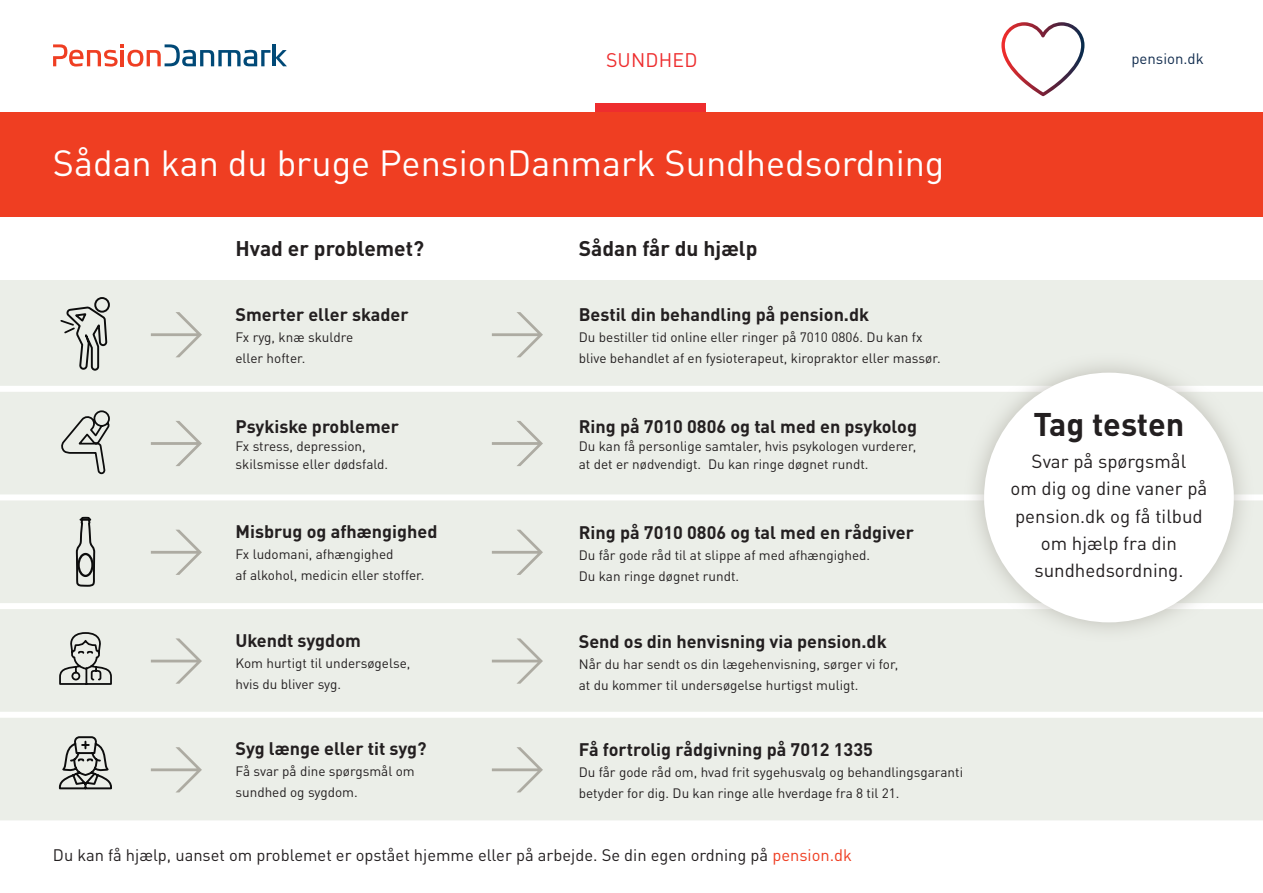
<style>
.page{position:relative;width:1263px;height:893px;background:#fff}
.page>*{position:absolute;margin:0;border:0;box-sizing:border-box;transform-origin:0 0}
.t1{font:36px "DINOT";color:#fff}
.t2{font:700 32.4px "DINOT";letter-spacing:-.005em;color:#231f20}
.t3{font:700 21px "DINOT";color:#231f20}
.t4{font:19.5px "DINOT";letter-spacing:.01em;color:#ee2d2e}
.t5{font:18.75px/27.3px "DINOT";color:#231f20;text-align:center}
.t6{font:700 18px "DINOT";color:#231f20}
.t7{font:16.5px "DINOT";color:#231f20}
.t8{font:15px "DINOT";color:#122d4f}
.t9{font:13.5px/21px "DINOT";color:#231f20}
.s1{color:#ef3e22}
</style>
<div class="page">
<div style="left:0;top:280px;width:1263px;height:543px;background:#ebeee8"></div>
<div style="left:0;top:112px;width:1263px;height:105px;background:#ef3e22"></div>
<svg style="left:1001px;top:22px;width:83px;height:74px"></svg>
<hr style="left:273px;top:44px;width:3px;height:22px;background:#004977">
<svg style="left:276px;top:50px;width:11px;height:16px"></svg>
<svg style="left:53px;top:44px;width:217px;height:23px"></svg>
<div style="left:595px;top:104px;width:111px;height:8px;background:#ee2d2e"></div>
<div style="left:0;top:386px;width:1263px;height:6px;background:#fff"></div>
<div style="left:0;top:494px;width:1263px;height:6px;background:#fff"></div>
<div style="left:0;top:603px;width:1263px;height:6px;background:#fff"></div>
<div style="left:0;top:712px;width:1263px;height:6px;background:#fff"></div>
<div style="left:0;top:820px;width:1263px;height:6px;background:#fff"></div>
<svg style="left:60px;top:297px;width:50px;height:74px"></svg>
<svg style="left:59px;top:632px;width:53px;height:53px"></svg>
<svg style="left:61px;top:410px;width:49px;height:65px"></svg>
<svg style="left:75px;top:516px;width:21px;height:71px"></svg>
<svg style="left:58px;top:736px;width:54px;height:54px"></svg>
<svg style="left:151px;top:312px;width:51px;height:45px"></svg>
<svg style="left:151px;top:421px;width:51px;height:45px"></svg>
<svg style="left:151px;top:530px;width:51px;height:45px"></svg>
<svg style="left:151px;top:638px;width:51px;height:46px"></svg>
<svg style="left:151px;top:747px;width:51px;height:45px"></svg>
<svg style="left:492px;top:312px;width:51px;height:45px"></svg>
<svg style="left:492px;top:421px;width:51px;height:45px"></svg>
<svg style="left:492px;top:530px;width:51px;height:45px"></svg>
<svg style="left:492px;top:638px;width:51px;height:46px"></svg>
<svg style="left:492px;top:747px;width:51px;height:45px"></svg>
<div style="left:963px;top:351px;width:292px;height:293px;background:#adaba2;opacity:.75"></div>
<div style="left:984px;top:373px;width:250px;height:249px;background:#fff;border-radius:50%"></div>
<p class="t4" style="left:606px;top:47px;width:93px">SUNDHED</p>
<p class="t8" style="left:1131px;top:50px;width:74px">pension.dk</p>
<p class="t1" style="left:53px;top:140px;width:893px">Sådan kan du bruge PensionDanmark Sundhedsordning</p>
<p class="t3" style="left:235px;top:234px;width:190px">Hvad er problemet?</p>
<p class="t6" style="left:235px;top:303px;width:175px">Smerter eller skader</p>
<p class="t9" style="left:235px;top:326px;width:119px">Fx ryg, knæ skuldre</p>
<p class="t9" style="left:235px;top:347px;width:71px">eller hofter.</p>
<p class="t6" style="left:235px;top:414px;width:165px">Psykiske problemer</p>
<p class="t9" style="left:235px;top:436px;width:154px;line-height:18px">Fx stress, depression, skilsmisse eller dødsfald.</p>
<p class="t6" style="left:235px;top:520px;width:203px">Misbrug og afhængighed</p>
<p class="t9" style="left:235px;top:543px;width:160px">Fx ludomani, afhængighed</p>
<p class="t9" style="left:235px;top:564px;width:190px">af alkohol, medicin eller stoffer.</p>
<p class="t6" style="left:235px;top:628px;width:127px">Ukendt sygdom</p>
<p class="t9" style="left:235px;top:652px;width:177px">Kom hurtigt til undersøgelse, hvis du bliver syg.</p>
<p class="t6" style="left:235px;top:737px;width:193px">Syg længe eller tit syg?</p>
<p class="t9" style="left:235px;top:761px;width:181px">Få svar på dine spørgsmål om sundhed og sygdom.</p>
<p class="t3" style="left:579px;top:234px;width:180px">Sådan får du hjælp</p>
<p class="t6" style="left:579px;top:303px;width:292px">Bestil din behandling på pension.dk</p>
<p class="t9" style="left:579px;top:326px;width:363px">Du bestiller tid online eller ringer på 7010 0806. Du kan fx blive behandlet af en fysioterapeut, kiropraktor eller massør.</p>
<p class="t6" style="left:579px;top:414px;width:340px">Ring på 7010 0806 og tal med en psykolog</p>
<p class="t9" style="left:579px;top:436px;width:339px;line-height:18px">Du kan få personlige samtaler, hvis psykologen vurderer, at det er nødvendigt. Du kan ringe døgnet rundt.</p>
<p class="t6" style="left:579px;top:521px;width:337px">Ring på 7010 0806 og tal med en rådgiver</p>
<p class="t9" style="left:579px;top:544px;width:293px">Du får gode råd til at slippe af med afhængighed.<br>Du kan ringe døgnet rundt.</p>
<p class="t6" style="left:579px;top:629px;width:309px">Send os din henvisning via pension.dk</p>
<p class="t9" style="left:579px;top:653px;width:321px">Når du har sendt os din lægehenvisning, sørger vi for, at du kommer til undersøgelse hurtigst muligt.</p>
<p class="t6" style="left:579px;top:738px;width:296px">Få fortrolig rådgivning på 7012 1335</p>
<p class="t9" style="left:579px;top:762px;width:386px">Du får gode råd om, hvad frit sygehusvalg og behandlingsgaranti betyder for dig. Du kan ringe alle hverdage fra 8 til 21.</p>
<p class="t7" style="left:53px;top:845px;width:801px">Du kan få hjælp, uanset om problemet er opstået hjemme eller på arbejde. Se din egen ordning på <span class="s1">pension.dk</span></p>
<p class="t2" style="left:1033px;top:403px;width:153px">Tag testen</p>
<p class="t5" style="left:1010px;top:447px;width:198px">Svar på spørgsmål<br>om dig og dine vaner på pension.dk og få tilbud om hjælp fra din sundhedsordning.</p>
</div>
